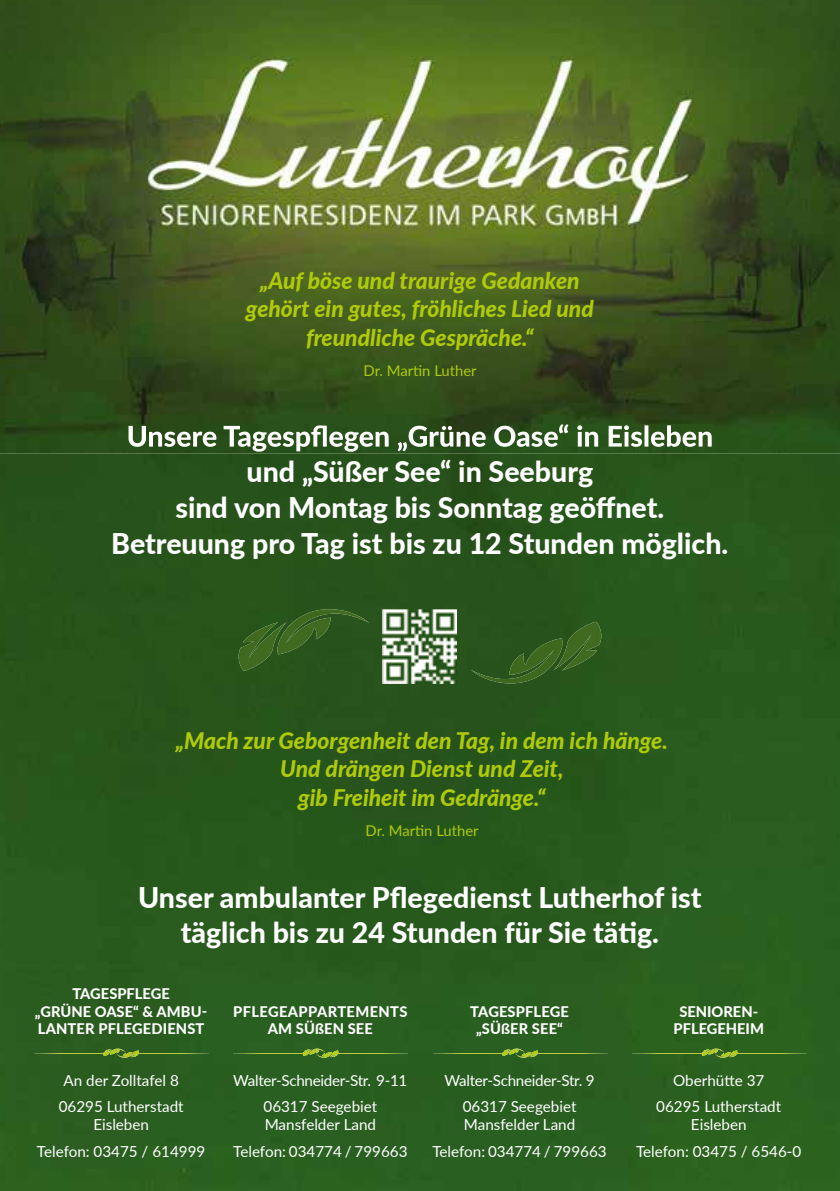
<style>
.page{position:relative;width:840px;height:1191px;background:#fff}
.page>*{position:absolute;margin:0;border:0;box-sizing:border-box;transform-origin:0 0}
.t1{font:800 28.6px/35.6px "Lato";color:#fff;text-align:center}
.t2{font:italic 800 22.8px/28.6px "Lato";color:#afca0b;text-align:center}
.t3{font:15.2px/26.6px "Lato";color:#fff;text-align:center}
.t4{font:15.2px/26.6px "Lato";letter-spacing:-.02em;color:#fff;text-align:center}
.t5{font:14.8px "Lato";color:#afca0b}
.t6{font:800 14.6px/17.6px "Lato";letter-spacing:.01em;color:#fff;text-align:center}
</style>
<div class="page">
<img style="left:0;top:453px;width:839px;height:738px">
<img style="left:383px;top:609px;width:73px;height:74px">
<img style="left:0;top:0;width:839px;height:50px">
<img style="left:0;top:50px;width:49px;height:403px">
<img style="left:790px;top:50px;width:49px;height:403px">
<img style="left:49px;top:238px;width:741px;height:215px">
<img style="left:128px;top:424px;width:585px;height:28px">
<img style="left:44px;top:34px;width:751px;height:204px">
<img style="left:470px;top:638px;width:95px;height:45px">
<img style="left:553px;top:622px;width:51px;height:48px">
<img style="left:274px;top:609px;width:95px;height:45px">
<img style="left:235px;top:622px;width:51px;height:49px">
<img style="left:714px;top:1052px;width:14px;height:5px">
<svg style="left:728px;top:1050px;width:9px;height:7px"></svg>
<img style="left:707px;top:1048px;width:16px;height:6px">
<svg style="left:701px;top:1049px;width:9px;height:7px"></svg>
<img style="left:632px;top:1053px;width:70px;height:1px">
<img style="left:735px;top:1053px;width:71px;height:1px">
<img style="left:515px;top:1052px;width:13px;height:5px">
<svg style="left:528px;top:1050px;width:10px;height:7px"></svg>
<img style="left:508px;top:1048px;width:16px;height:6px">
<svg style="left:502px;top:1049px;width:9px;height:7px"></svg>
<img style="left:433px;top:1053px;width:70px;height:1px">
<img style="left:536px;top:1053px;width:71px;height:1px">
<img style="left:316px;top:1052px;width:13px;height:5px">
<svg style="left:329px;top:1050px;width:9px;height:7px"></svg>
<img style="left:309px;top:1048px;width:16px;height:6px">
<svg style="left:302px;top:1049px;width:10px;height:7px"></svg>
<img style="left:233px;top:1053px;width:71px;height:1px">
<img style="left:337px;top:1053px;width:70px;height:1px">
<img style="left:116px;top:1052px;width:14px;height:5px">
<svg style="left:130px;top:1050px;width:9px;height:7px"></svg>
<img style="left:110px;top:1048px;width:16px;height:6px">
<svg style="left:103px;top:1049px;width:9px;height:7px"></svg>
<img style="left:34px;top:1053px;width:70px;height:1px">
<img style="left:138px;top:1053px;width:70px;height:1px">
<img style="left:0;top:0;width:420px;height:22px">
<h2 class="t2" style="left:246px;top:265px;width:349px">„Auf böse und traurige Gedanken gehört ein gutes, fröhliches Lied und freundliche Gespräche.“</h2>
<p class="t5" style="left:363px;top:360px;width:115px">Dr. Martin Luther</p>
<h1 class="t1" style="left:111px;top:453px;width:618px">und „Süßer See“ in Seeburg<br>sind von Montag bis Sonntag geöffnet.<br>Betreuung pro Tag ist bis zu 12 Stunden möglich.</h1>
<h2 class="t2" style="left:176px;top:725px;width:493px">„Mach zur Geborgenheit den Tag, in dem ich hänge.<br>Und drängen Dienst und Zeit,<br>gib Freiheit im Gedränge.“</h2>
<p class="t5" style="left:365px;top:820px;width:115px">Dr. Martin Luther</p>
<h1 class="t1" style="left:138px;top:878px;width:564px">Unser ambulanter Pflegedienst Lutherhof ist täglich bis zu 24 Stunden für Sie tätig.</h1>
<p class="t6" style="left:35px;top:984px;width:174px">TAGESPFLEGE<br>„GRÜNE OASE“ &amp; AMBU-<br>LANTER PFLEGEDIENST</p>
<p class="t3" style="left:59px;top:1066px;width:126px">An der Zolltafel 8<br>06295 Lutherstadt</p>
<p class="t3" style="left:37px;top:1111px;width:170px">Eisleben<br>Telefon: 03475 / 614999</p>
<p class="t6" style="left:233px;top:1001px;width:176px">PFLEGEAPPARTEMENTS<br>AM SÜßEN SEE</p>
<p class="t4" style="left:233px;top:1066px;width:176px">Walter-Schneider-Str. 9-11<br>06317 Seegebiet</p>
<p class="t3" style="left:233px;top:1111px;width:176px">Mansfelder Land<br>Telefon: 034774 / 799663</p>
<p class="t6" style="left:470px;top:1001px;width:100px">TAGESPFLEGE „SÜßER SEE“</p>
<p class="t4" style="left:444px;top:1066px;width:151px">Walter-Schneider-Str. 9<br>06317 Seegebiet</p>
<p class="t3" style="left:432px;top:1111px;width:176px">Mansfelder Land<br>Telefon: 034774 / 799663</p>
<p class="t6" style="left:673px;top:1001px;width:92px">SENIOREN-<br>PFLEGEHEIM</p>
<p class="t3" style="left:656px;top:1066px;width:126px">Oberhütte 37<br>06295 Lutherstadt</p>
<p class="t3" style="left:635px;top:1111px;width:167px">Eisleben<br>Telefon: 03475 / 6546-0</p>
</div>
